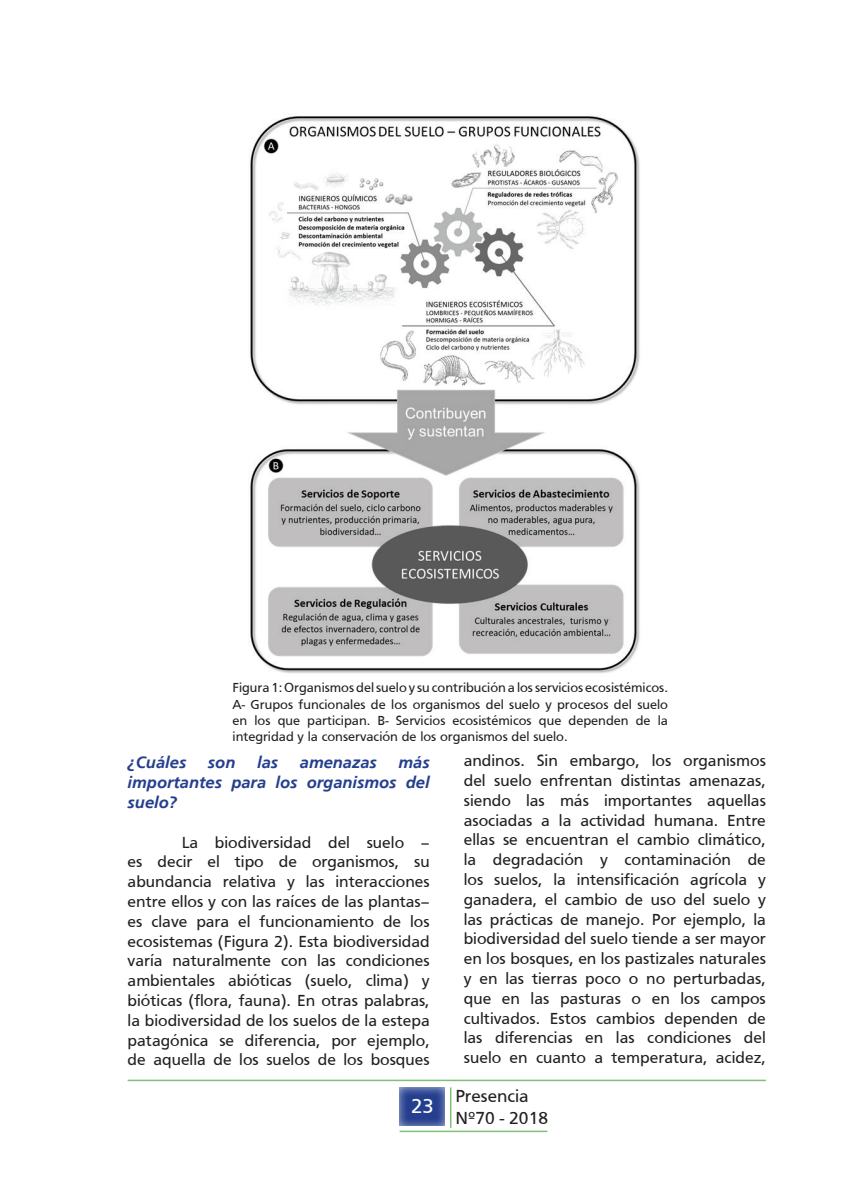
<style>
.page{position:relative;width:851px;height:1191px;background:#fff}
.page>*{position:absolute;margin:0;border:0;box-sizing:border-box;transform-origin:0 0}
.t1{font:21px "Frutiger";color:#fff}
.t2{font:18px/21.6px "Frutiger";color:#231f20}
.t3{font:16.5px/19.8px "Frutiger";color:#231f20;text-align:justify}
.t4{font:italic 700 16.5px/19.8px "Frutiger";color:#253f8e;text-align:justify}
.t5{font:13.5px/16.2px "Frutiger";color:#231f20;text-align:justify}
</style>
<div class="page">
<div style="left:398px;top:1086px;width:48px;height:42px;background:#fff;opacity:.75"></div>
<hr style="left:399px;top:1130px;width:148px;height:2px;background:#7fc077">
<hr style="left:450px;top:1087px;width:1px;height:40px;background:#7fc077">
<hr style="left:128px;top:1079px;width:637px;height:2px;background:#7fc077">
<img style="left:250px;top:116px;width:390px;height:558px">
<p class="t5" style="left:232px;top:679px;width:437px">Figura 1: Organismos del suelo y su contribución a los servicios ecosistémicos.<br>A- Grupos funcionales de los organismos del suelo y procesos del suelo en los que participan. B- Servicios ecosistémicos que dependen de la integridad y la conservación de los organismos del suelo.</p>
<p class="t4" style="left:128px;top:752px;width:60px">¿Cuáles</p>
<p class="t4" style="left:208px;top:752px;width:29px">son</p>
<p class="t4" style="left:257px;top:752px;width:23px">las</p>
<p class="t4" style="left:300px;top:752px;width:79px">amenazas</p>
<p class="t4" style="left:128px;top:752px;width:303px;text-indent:271px">más importantes para los organismos del suelo?</p>
<p class="t3" style="left:128px;top:832px;width:303px;text-indent:54px">La biodiversidad del suelo – es decir el tipo de organismos, su abundancia relativa y las interacciones entre ellos y con las raíces de las plantas– es clave para el funcionamiento de los ecosistemas (Figura 2). Esta biodiversidad varía naturalmente con las condiciones ambientales abióticas (suelo, clima) y bióticas (flora, fauna). En otras palabras, la biodiversidad de los suelos de la estepa patagónica se diferencia, por ejemplo, de aquella de los suelos de los bosques</p>
<p class="t1" style="left:411px;top:1093px;width:24px">23</p>
<p class="t3" style="left:463px;top:750px;width:303px">andinos. Sin embargo, los organismos del suelo enfrentan distintas amenazas, siendo las más importantes aquellas asociadas a la actividad humana. Entre ellas se encuentran el cambio climático, la degradación y contaminación de los suelos, la intensificación agrícola y ganadera, el cambio de uso del suelo y las prácticas de manejo. Por ejemplo, la biodiversidad del suelo tiende a ser mayor en los bosques, en los pastizales naturales y en las tierras poco o no perturbadas, que en las pasturas o en los campos cultivados. Estos cambios dependen de las diferencias en las condiciones del suelo en cuanto a temperatura, acidez,</p>
<p class="t2" style="left:455px;top:1085px;width:94px">Presencia<br>Nº70 - 2018</p>
</div>
